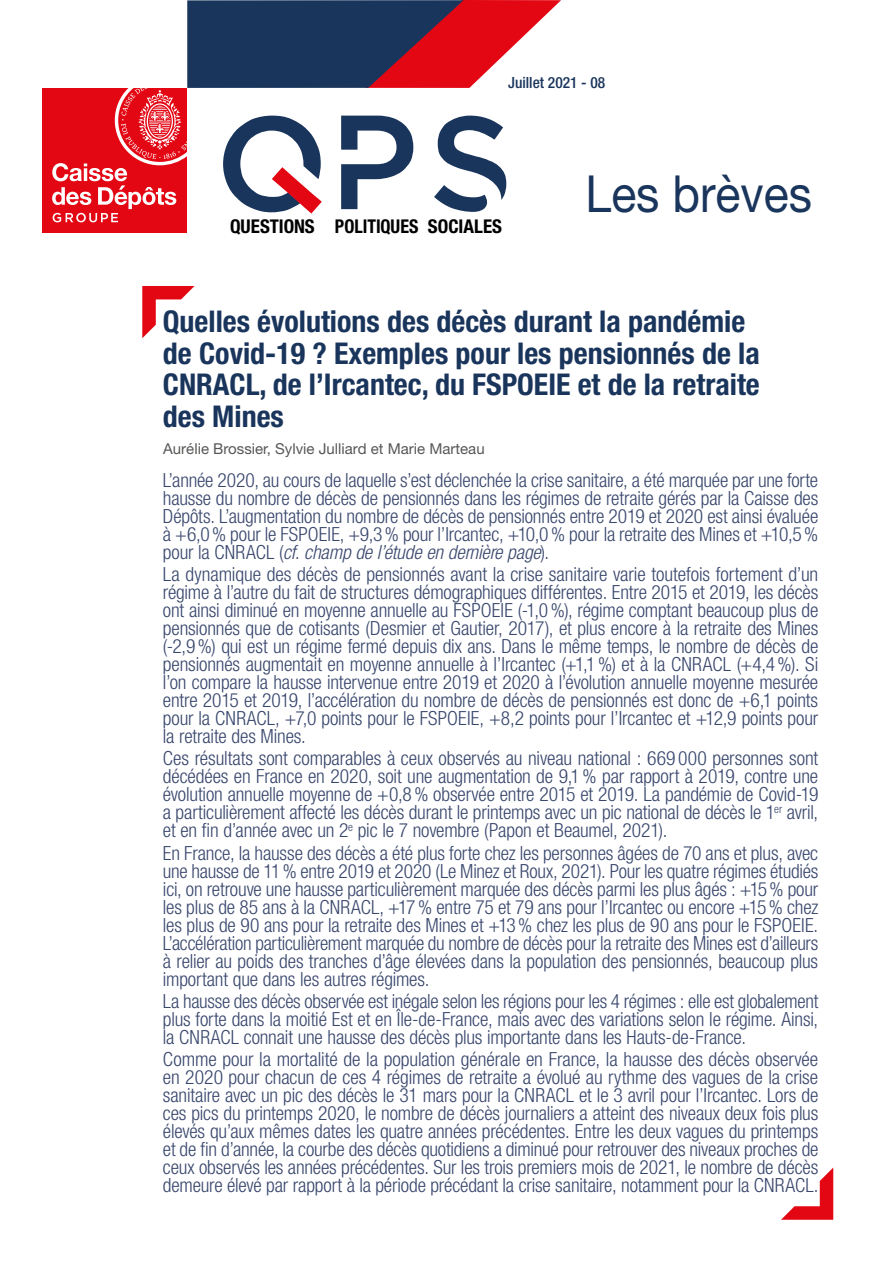
<style>
.page{position:relative;width:893px;height:1263px;background:#fff}
.page>*{position:absolute;margin:0;border:0;box-sizing:border-box;transform-origin:0 0}
.t1{font:51.15px "Helvetica Neue LT";color:#1a355c;scale:.91 1}
.t2{font:700 condensed 30px/31.5px "Helvetica Neue LT";color:#1a355c}
.t3{font:300 condensed 19.5px/18px "Helvetica Neue LT";letter-spacing:-.01em;color:#39476d;text-align:justify}
.t4{font:700 condensed 19.05px "Helvetica Neue LT";color:#000}
.t5{font:500 condensed 15.45px "Helvetica Neue LT";color:#1a355c}
.t6{font:15px "Helvetica Neue LT";color:#575756}
.s1{font-style:italic}
</style>
<div class="page">
<svg style="left:781px;top:1168px;width:52px;height:52px"></svg>
<div style="left:42px;top:88px;width:145px;height:145px;background:#e30613"></div>
<svg style="left:52px;top:0;width:509px;height:222px"></svg>
<svg style="left:142px;top:286px;width:53px;height:52px"></svg>
<p class="t5" style="left:508px;top:73px;width:99px">Juillet 2021 - 08</p>
<p class="t4" style="left:230px;top:214px;width:274px">QUESTIONS POLITIQUES SOCIALES</p>
<h1 class="t1" style="left:585px;top:163px;width:250px">Les brèves</h1>
<h2 class="t2" style="left:163px;top:306px;width:598px">Quelles évolutions des décès durant la pandémie de Covid-19 ? Exemples pour les pensionnés de la CNRACL, de l’Ircantec, du FSPOEIE et de la retraite des Mines</h2>
<p class="t6" style="left:163px;top:440px;width:323px">Aurélie Brossier, Sylvie Julliard et Marie Marteau</p>
<p class="t3" style="left:163px;top:471px;width:657px">L’année 2020, au cours de laquelle s’est déclenchée la crise sanitaire, a été marquée par une forte hausse du nombre de décès de pensionnés dans les régimes de retraite gérés par la Caisse des Dépôts. L’augmentation du nombre de décès de pensionnés entre 2019 et 2020 est ainsi évaluée à +6,0% pour le FSPOEIE, +9,3% pour l’Ircantec, +10,0% pour la retraite des Mines et +10,5% pour la CNRACL (<span class="s1">cf. champ de l’étude en dernière page</span>).</p>
<p class="t3" style="left:163px;top:565px;width:657px">La dynamique des décès de pensionnés avant la crise sanitaire varie toutefois fortement d’un régime à l’autre du fait de structures démographiques différentes. Entre 2015 et 2019, les décès ont ainsi diminué en moyenne annuelle au FSPOEIE (-1,0%), régime comptant beaucoup plus de pensionnés que de cotisants (Desmier et Gautier, 2017), et plus encore à la retraite des Mines (-2,9%) qui est un régime fermé depuis dix ans. Dans le même temps, le nombre de décès de pensionnés augmentait en moyenne annuelle à l’Ircantec (+1,1%) et à la CNRACL (+4,4%). Si l’on compare la hausse intervenue entre 2019 et 2020 à l’évolution annuelle moyenne mesurée entre 2015 et 2019, l’accélération du nombre de décès de pensionnés est donc de +6,1 points pour la CNRACL, +7,0 points pour le FSPOEIE, +8,2 points pour l’Ircantec et +12,9 points pour la retraite des Mines.</p>
<p class="t3" style="left:163px;top:749px;width:657px">Ces résultats sont comparables à ceux observés au niveau national : 669 000 personnes sont décédées en France en 2020, soit une augmentation de 9,1% par rapport à 2019, contre une évolution annuelle moyenne de +0,8% observée entre 2015 et 2019. La pandémie de Covid-19 a particulièrement affecté les décès durant le printemps avec un pic national de décès le 1<sup>er</sup> avril, et en fin d’année avec un 2<sup>e</sup> pic le 7 novembre (Papon et Beaumel, 2021).</p>
<p class="t3" style="left:163px;top:844px;width:657px">En France, la hausse des décès a été plus forte chez les personnes âgées de 70 ans et plus, avec une hausse de 11% entre 2019 et 2020 (Le Minez et Roux, 2021). Pour les quatre régimes étudiés ici, on retrouve une hausse particulièrement marquée des décès parmi les plus âgés : +15% pour les plus de 85 ans à la CNRACL, +17% entre 75 et 79 ans pour l’Ircantec ou encore +15% chez les plus de 90 ans pour la retraite des Mines et +13% chez les plus de 90 ans pour le FSPOEIE.<br>L’accélération particulièrement marquée du nombre de décès pour la retraite des Mines est d’ailleurs à relier au poids des tranches d’âge élevées dans la population des pensionnés, beaucoup plus important que dans les autres régimes.</p>
<p class="t3" style="left:163px;top:992px;width:657px">La hausse des décès observée est inégale selon les régions pour les 4 régimes : elle est globalement plus forte dans la moitié Est et en Île-de-France, mais avec des variations selon le régime. Ainsi, la CNRACL connait une hausse des décès plus importante dans les Hauts-de-France.</p>
<p class="t3" style="left:163px;top:1050px;width:657px">Comme pour la mortalité de la population générale en France, la hausse des décès observée en 2020 pour chacun de ces 4 régimes de retraite a évolué au rythme des vagues de la crise sanitaire avec un pic des décès le 31 mars pour la CNRACL et le 3 avril pour l’Ircantec. Lors de ces pics du printemps 2020, le nombre de décès journaliers a atteint des niveaux deux fois plus élevés qu’aux mêmes dates les quatre années précédentes. Entre les deux vagues du printemps et de fin d’année, la courbe des décès quotidiens a diminué pour retrouver des niveaux proches de ceux observés les années précédentes. Sur les trois premiers mois de 2021, le nombre de décès demeure élevé par rapport à la période précédant la crise sanitaire, notamment pour la CNRACL.</p>
</div>
